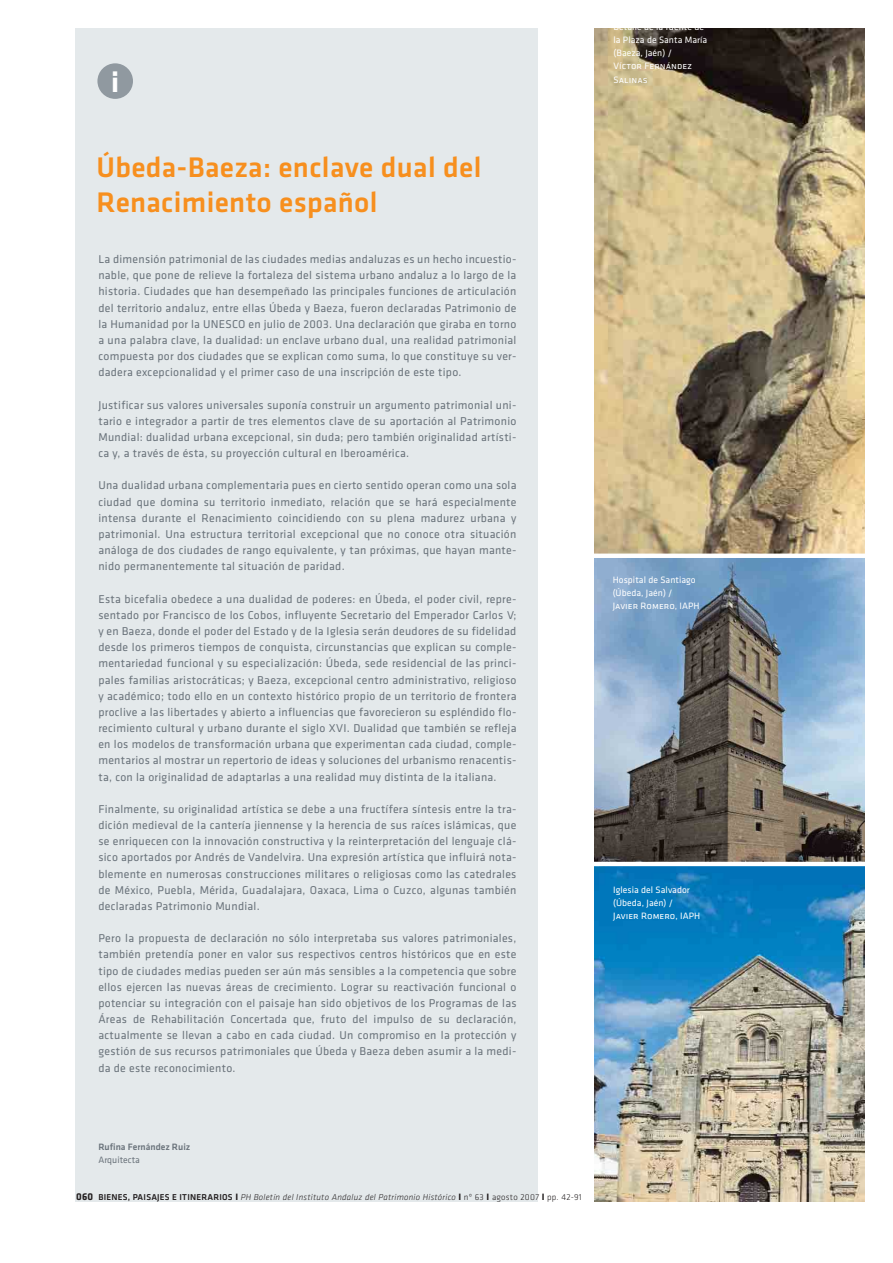
<style>
.page{position:relative;width:893px;height:1263px;background:#fff}
.page>*{position:absolute;margin:0;border:0;box-sizing:border-box;transform-origin:0 0}
.t1{font:500 29.4px/35.2px "Klavika";letter-spacing:.01em;color:#f78f1e}
.t2{font:700 29.4px "Klavika";color:#fff}
.t3{font:11.7px/16.2px "Klavika";letter-spacing:.02em;color:#6a737b;text-align:justify}
.t4{font:9.6px/13.2px "Klavika";letter-spacing:.005em;color:#fff}
.t5{font:9.6px/13.2px "Klavika Regular Caps";letter-spacing:.005em;color:#fff}
.t6{font:500 9.6px "Klavika";color:#6a737b}
.t7{font:9.6px "Klavika";color:#6a737b}
.t8{font:italic 300 8.85px "Klavika";letter-spacing:.03em;color:#231f20}
.s1{font-weight:700;font-style:normal;font-size:10.35px}
.s2{font-weight:500;font-style:normal}
.s3{font-weight:700;font-style:normal;font-size:9.6px}
.s4{font-style:normal}
</style>
<div class="page">
<img style="left:595px;top:558px;width:269px;height:304px">
<img style="left:595px;top:866px;width:269px;height:335px">
<img style="left:595px;top:28px;width:269px;height:526px">
<div style="left:75px;top:28px;width:463px;height:1173px;background:#e4e9eb"></div>
<div style="left:97px;top:63px;width:36px;height:36px;background:#9099a0;border-radius:50%"></div>
<h1 class="t2" style="left:111px;top:71px;width:10px">i</h1>
<h1 class="t1" style="left:97px;top:152px;width:386px">Úbeda-Baeza: enclave dual del<br>Renacimiento español</h1>
<p class="t3" style="left:98px;top:252px;width:420px">La dimensión patrimonial de las ciudades medias andaluzas es un hecho incuestio&shy;nable, que pone de relieve la fortaleza del sistema urbano andaluz a lo largo de la historia. Ciudades que han desempeñado las principales funciones de articulación del territorio andaluz, entre ellas Úbeda y Baeza, fueron declaradas Patrimonio de la Humanidad por la UNESCO en julio de 2003. Una declaración que giraba en torno a una palabra clave, la dualidad: un enclave urbano dual, una realidad patrimonial compuesta por dos ciudades que se explican como suma, lo que constituye su ver&shy;dadera excepcionalidad y el primer caso de una inscripción de este tipo.</p>
<p class="t3" style="left:98px;top:398px;width:419px">Justificar sus valores universales suponía construir un argumento patrimonial uni&shy;tario e integrador a partir de tres elementos clave de su aportación al Patrimonio Mundial: dualidad urbana excepcional, sin duda; pero también originalidad artísti&shy;ca y, a través de ésta, su proyección cultural en Iberoamérica.</p>
<p class="t3" style="left:98px;top:478px;width:420px">Una dualidad urbana complementaria pues en cierto sentido operan como una sola ciudad que domina su territorio inmediato, relación que se hará especialmente intensa durante el Renacimiento coincidiendo con su plena madurez urbana y patrimonial. Una estructura territorial excepcional que no conoce otra situación análoga de dos ciudades de rango equivalente, y tan próximas, que hayan mante&shy;nido permanentemente tal situación de paridad.</p>
<p class="t3" style="left:98px;top:592px;width:419px">Esta bicefalia obedece a una dualidad de poderes: en Úbeda, el poder civil, repre&shy;sentado por Francisco de los Cobos, influyente Secretario del Emperador Carlos V; y en Baeza, donde el poder del Estado y de la Iglesia serán deudores de su fidelidad desde los primeros tiempos de conquista, circunstancias que explican su comple&shy;mentariedad funcional y su especialización: Úbeda, sede residencial de las princi&shy;pales familias aristocráticas; y Baeza, excepcional centro administrativo, religioso y académico; todo ello en un contexto histórico propio de un territorio de frontera proclive a las libertades y abierto a influencias que favorecieron su espléndido flo&shy;recimiento cultural y urbano durante el siglo XVI. Dualidad que también se refleja en los modelos de transformación urbana que experimentan cada ciudad, comple&shy;mentarios al mostrar un repertorio de ideas y soluciones del urbanismo renacentis&shy;ta, con la originalidad de adaptarlas a una realidad muy distinta de la italiana.</p>
<p class="t3" style="left:98px;top:802px;width:420px">Finalmente, su originalidad artística se debe a una fructífera síntesis entre la tra&shy;dición medieval de la cantería jiennense y la herencia de sus raíces islámicas, que se enriquecen con la innovación constructiva y la reinterpretación del lenguaje clá&shy;sico aportados por Andrés de Vandelvira. Una expresión artística que influirá nota&shy;blemente en numerosas construcciones militares o religiosas como las catedrales de México, Puebla, Mérida, Guadalajara, Oaxaca, Lima o Cuzco, algunas también declaradas Patrimonio Mundial.</p>
<p class="t3" style="left:98px;top:931px;width:420px">Pero la propuesta de declaración no sólo interpretaba sus valores patrimoniales, también pretendía poner en valor sus respectivos centros históricos que en este tipo de ciudades medias pueden ser aún más sensibles a la competencia que sobre ellos ejercen las nuevas áreas de crecimiento. Lograr su reactivación funcional o potenciar su integración con el paisaje han sido objetivos de los Programas de las Áreas de Rehabilitación Concertada que, fruto del impulso de su declaración, actualmente se llevan a cabo en cada ciudad. Un compromiso en la protección y gestión de sus recursos patrimoniales que Úbeda y Baeza deben asumir a la medi&shy;da de este reconocimiento.</p>
<p class="t6" style="left:98px;top:1143px;width:93px">Rufina Fernández Ruiz</p>
<p class="t7" style="left:98px;top:1156px;width:43px">Arquitecta</p>
<p class="t8" style="left:76px;top:1194px;width:507px"><span class="s1">060</span> <span class="s2">BIENES, PAISAJES E ITINERARIOS</span> <span class="s3">I</span> PH Boletín del Instituto Andaluz del Patrimonio Histórico <span class="s3">I</span> <span class="s4">nº 63</span> <span class="s3">I</span> <span class="s4">agosto 2007</span> <span class="s3">I</span> <span class="s4">pp. 42-91</span></p>
<p class="t4" style="left:613px;top:21px;width:95px">Detalle de la fuente de la Plaza de Santa María (Baeza, Jaén) /</p>
<p class="t5" style="left:613px;top:59px;width:80px">Víctor Fernández<br>Salinas</p>
<p class="t4" style="left:613px;top:574px;width:85px">Hospital de Santiago (Úbeda, Jaén) /</p>
<p class="t5" style="left:613px;top:600px;width:88px">Javier Romero, IAPH</p>
<p class="t4" style="left:613px;top:884px;width:78px">Iglesia del Salvador (Úbeda, Jaén) /</p>
<p class="t5" style="left:613px;top:910px;width:88px">Javier Romero, IAPH</p>
</div>
